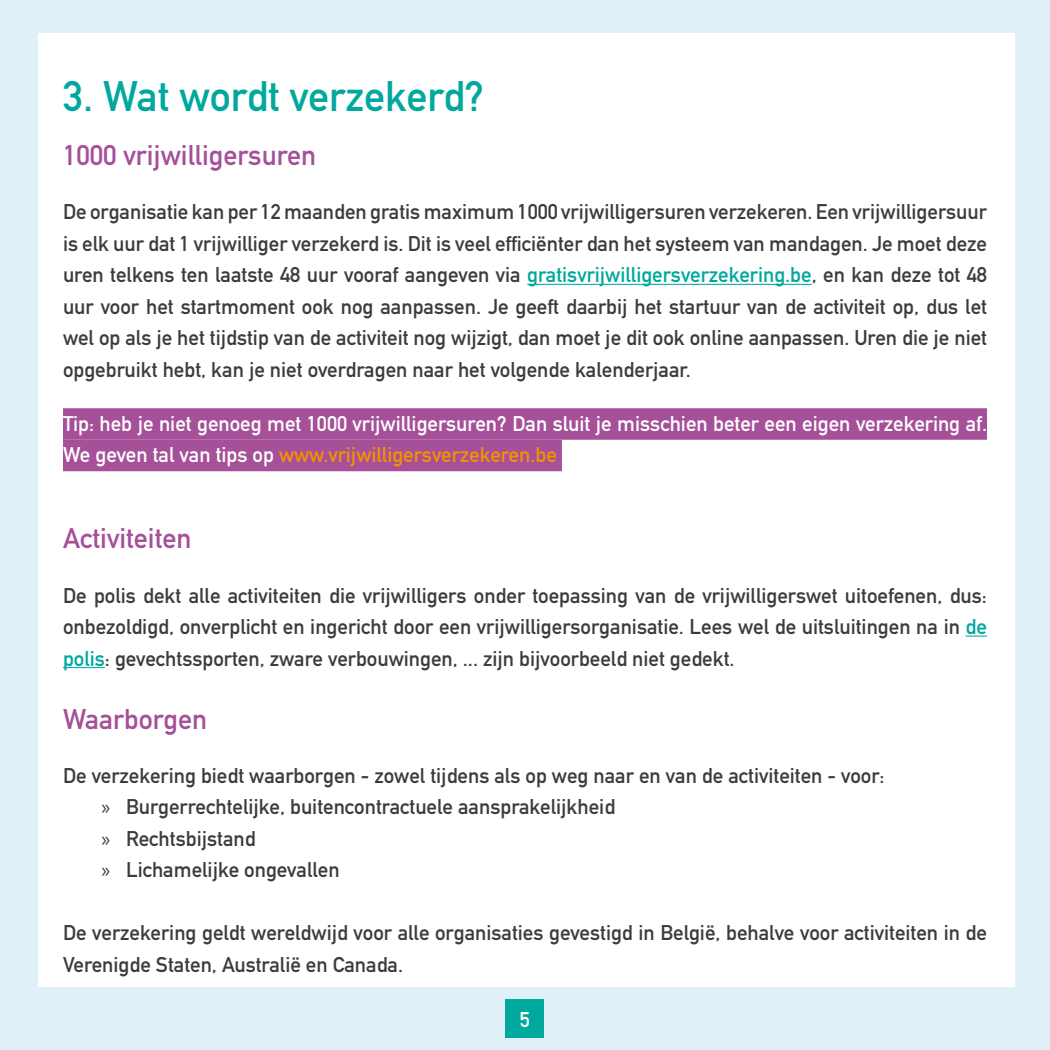
<style>
.page{position:relative;width:1050px;height:1050px;background:#e0f0f7}
.page>*{position:absolute;margin:0;border:0;box-sizing:border-box;transform-origin:0 0}
.t1{font:700 42px "DIN Alternate";color:#00a89e}
.t2{font:700 28px "DIN Alternate";color:#a55099}
.t3{font:700 21px/31.5px "DIN Alternate";color:#3c3c3b;text-align:justify}
.t4{font:700 21px/31.5px "DIN Alternate";color:#fff}
.s1{color:#00a89e}
.s2{color:#f39200}
.s3{font-family:"Myriad Pro";font-weight:400}
</style>
<div class="page">
<div style="left:506px;top:999px;width:38px;height:39px;background:#00a89e"></div>
<div style="left:38px;top:33px;width:977px;height:954px;background:#fff"></div>
<hr style="left:527px;top:284px;width:285px;height:1px;background:#00a89e">
<div style="left:63px;top:408px;width:924px;height:32px;background:#a55099"></div>
<div style="left:63px;top:440px;width:499px;height:31px;background:#a55099"></div>
<svg style="left:966px;top:636px;width:21px;height:1px"></svg>
<hr style="left:63px;top:667px;width:42px;height:1px;background:#00a89e">
<h1 class="t1" style="left:63px;top:64px;width:423px">3. Wat wordt verzekerd?</h1>
<h2 class="t2" style="left:63px;top:134px;width:255px">1000 vrijwilligersuren</h2>
<p class="t3" style="left:63px;top:195px;width:926px">De organisatie kan per 12 maanden gratis maximum 1000 vrijwilligersuren verzekeren. Een vrijwilligersuur is elk uur dat 1 vrijwilliger verzekerd is. Dit is veel efficiënter dan het systeem van mandagen. Je moet deze uren telkens ten laatste 48 uur vooraf aangeven via <span class="s1">gratisvrijwilligersverzekering.be</span>, en kan deze tot 48 uur voor het startmoment ook nog aanpassen. Je geeft daarbij het startuur van de activiteit op, dus let wel op als je het tijdstip van de activiteit nog wijzigt, dan moet je dit ook online aanpassen. Uren die je niet opgebruikt hebt, kan je niet overdragen naar het volgende kalenderjaar.</p>
<p class="t4" style="left:63px;top:406px;width:926px">Tip: heb je niet genoeg met 1000 vrijwilligersuren? Dan sluit je misschien beter een eigen verzekering af.<br>We geven tal van tips op <span class="s2">www.vrijwilligersverzekeren.be</span></p>
<h2 class="t2" style="left:63px;top:517px;width:130px">Activiteiten</h2>
<p class="t3" style="left:63px;top:578px;width:926px">De polis dekt alle activiteiten die vrijwilligers onder toepassing van de vrijwilligerswet uitoefenen, dus: onbezoldigd, onverplicht en ingericht door een vrijwilligersorganisatie. Lees wel de uitsluitingen na in <span class="s1">de polis</span>: gevechtssporten, zware verbouwingen, ... zijn bijvoorbeeld niet gedekt.</p>
<h2 class="t2" style="left:63px;top:697px;width:146px">Waarborgen</h2>
<p class="t3" style="left:101px;top:758px;width:785px;text-align:left;text-indent:-38px">De verzekering biedt waarborgen - zowel tijdens als op weg naar en van de activiteiten - voor: <span class="s3">»</span> Burgerrechtelijke, buitencontractuele aansprakelijkheid<br><span class="s3">»</span> Rechtsbijstand<br><span class="s3">»</span> Lichamelijke ongevallen</p>
<p class="t3" style="left:63px;top:916px;width:926px">De verzekering geldt wereldwijd voor alle organisaties gevestigd in België, behalve voor activiteiten in de<br>Verenigde Staten, Australië en Canada.</p>
<p class="t4" style="left:520px;top:1002px;width:12px">5</p>
</div>
